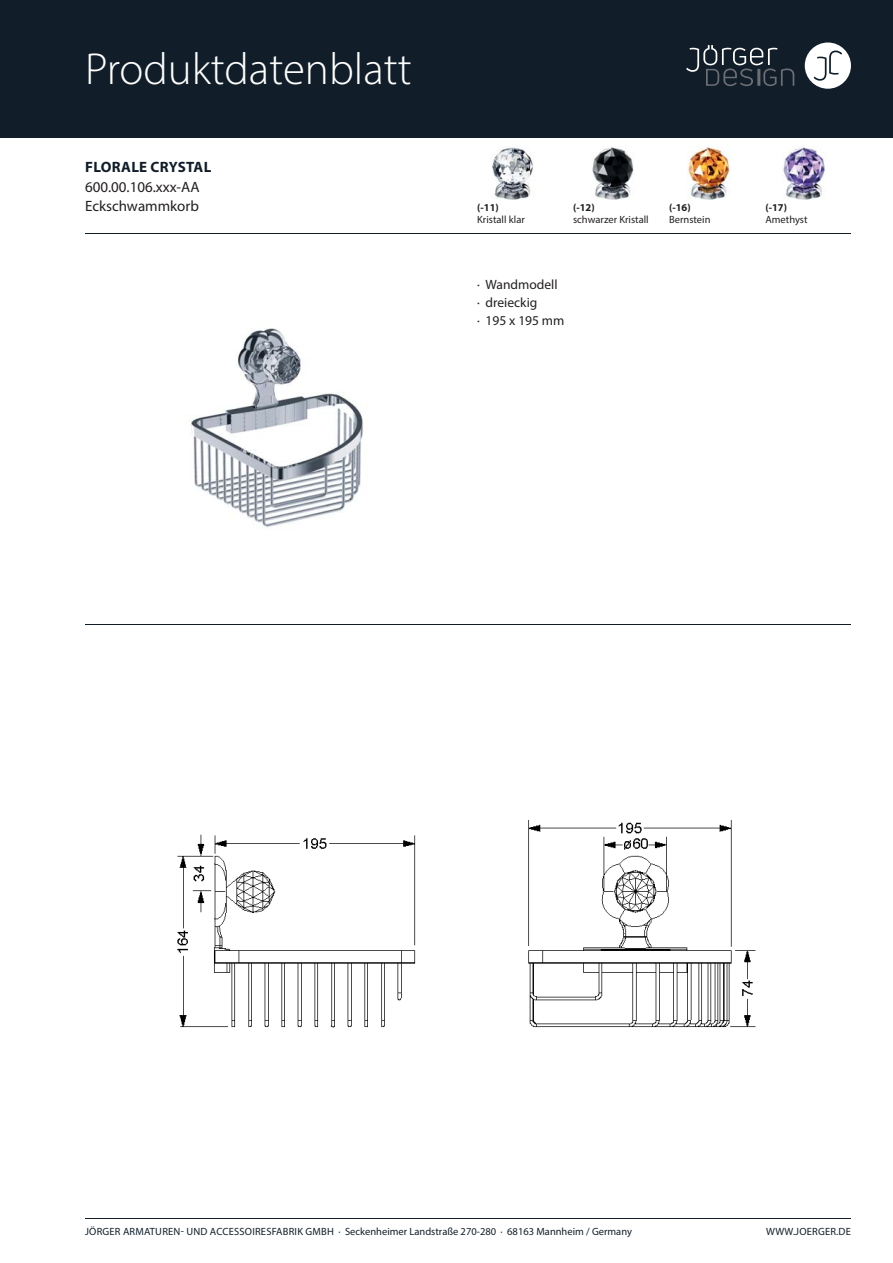
<style>
.page{position:relative;width:893px;height:1263px;background:#fff}
.page>*{position:absolute;margin:0;border:0;box-sizing:border-box;transform-origin:0 0}
.t1{font:300 45px "Myriad Pro";color:#fff}
.t2{font:15px "Myriad Pro";color:#231f20}
.t3{font:700 15px "Myriad Pro";letter-spacing:.02em;color:#111e29}
.t4{font:13.5px/18px "Myriad Pro";color:#231f20}
.t5{font:10.5px "Myriad Pro";letter-spacing:.005em;color:#111e29}
.t6{font:10.5px "Myriad Pro";color:#231f20}
.t7{font:700 10.5px "Myriad Pro";color:#231f20}
</style>
<div class="page">
<div style="left:0;top:0;width:893px;height:138px;background:#111e29"></div>
<div style="left:805px;top:43px;width:46px;height:46px;background:#fff;border-radius:50%"></div>
<svg style="left:814px;top:51px;width:28px;height:30px"></svg>
<svg style="left:686px;top:45px;width:108px;height:41px"></svg>
<hr style="left:85px;top:1218px;width:766px;height:1px;background:#111e29">
<hr style="left:85px;top:233px;width:766px;height:1px;background:#111e29">
<hr style="left:85px;top:624px;width:766px;height:1px;background:#111e29">
<img style="left:191px;top:328px;width:172px;height:200px">
<img style="left:177px;top:820px;width:579px;height:208px">
<img style="left:492px;top:147px;width:41px;height:53px">
<img style="left:592px;top:147px;width:42px;height:53px">
<img style="left:687px;top:147px;width:43px;height:53px">
<img style="left:783px;top:147px;width:42px;height:53px">
<h1 class="t1" style="left:85px;top:52px;width:328px">Produktdatenblatt</h1>
<h2 class="t3" style="left:85px;top:161px;width:128px">FLORALE CRYSTAL</h2>
<h2 class="t2" style="left:85px;top:200px;width:115px">Eckschwammkorb</h2>
<h2 class="t2" style="left:85px;top:181px;width:116px">600.00.106.xxx-AA</h2>
<p class="t7" style="left:477px;top:204px;width:23px">(-11)</p>
<p class="t6" style="left:477px;top:216px;width:49px">Kristall klar</p>
<p class="t7" style="left:573px;top:204px;width:23px">(-12)</p>
<p class="t6" style="left:573px;top:216px;width:77px">schwarzer Kristall</p>
<p class="t7" style="left:669px;top:204px;width:23px">(-16)</p>
<p class="t6" style="left:669px;top:216px;width:43px">Bernstein</p>
<p class="t4" style="left:477px;top:277px;width:89px">· Wandmodell<br>· dreieckig<br>· 195 x 195 mm</p>
<p class="t7" style="left:765px;top:204px;width:23px">(-17)</p>
<p class="t6" style="left:765px;top:216px;width:44px">Amethyst</p>
<p class="t5" style="left:85px;top:1228px;width:548px">JÖRGER ARMATUREN- UND ACCESSOIRESFABRIK GMBH · Seckenheimer Landstraße 270-280 · 68163 Mannheim / Germany</p>
<p class="t5" style="left:766px;top:1228px;width:86px">WWW.JOERGER.DE</p>
</div>
